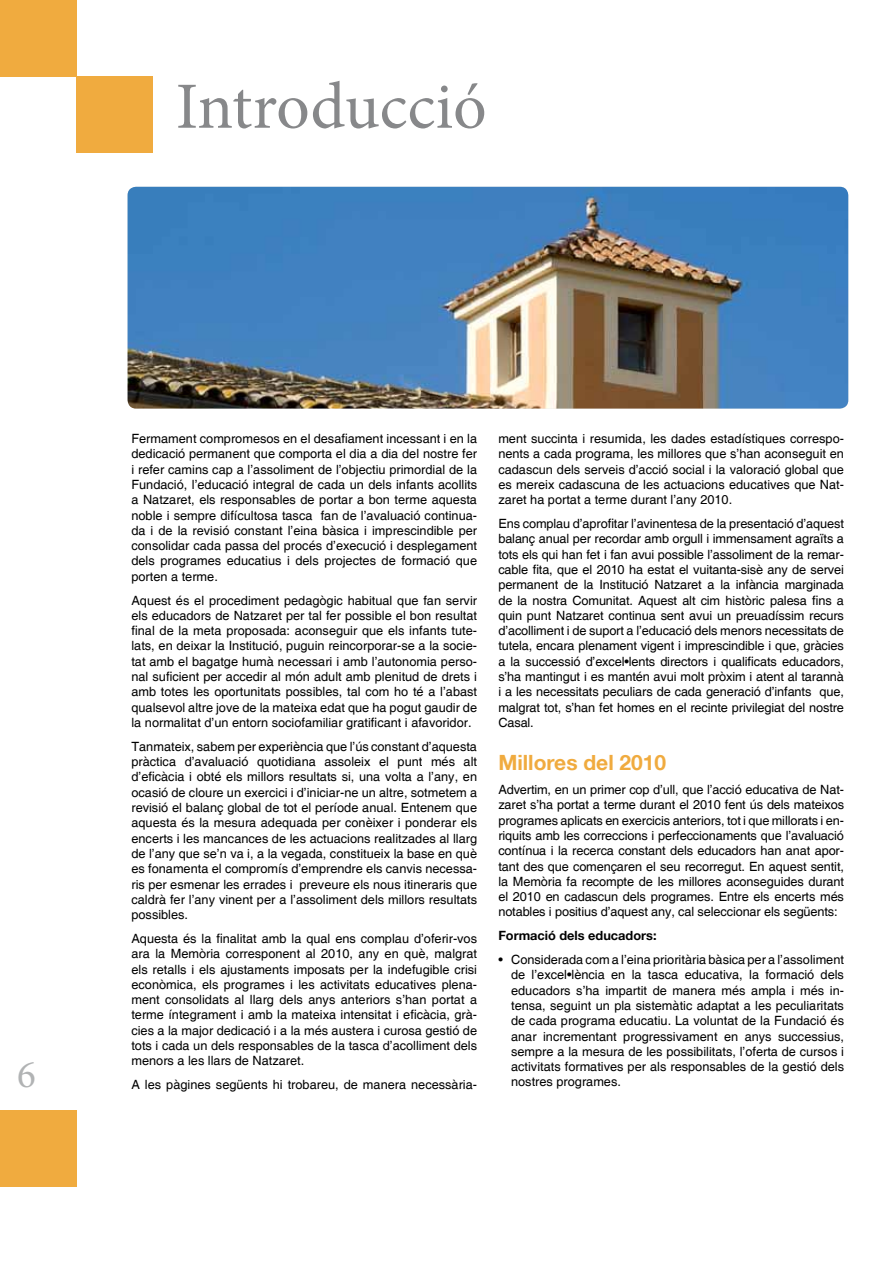
<style>
.page{position:relative;width:893px;height:1263px;background:#fff}
.page>*{position:absolute;margin:0;border:0;box-sizing:border-box;transform-origin:0 0}
.t1{font:66px "Minion Pro";color:#87888a}
.t2{font:39px "Minion Pro";color:#b1b3b4}
.t3{font:700 21px "Helvetica 75";color:#f0ab3f}
.t4{font:12.75px/15.3px "Helvetica";color:#000;text-align:justify}
.t5{font:700 12.75px "Helvetica 75";color:#000}
</style>
<div class="page">
<div style="left:0;top:1110px;width:77px;height:76px;background:#f0ab3f"></div>
<div style="left:77px;top:77px;width:76px;height:76px;background:#f0ab3f"></div>
<div style="left:0;top:0;width:77px;height:77px;background:#f0ab3f"></div>
<img style="left:128px;top:187px;width:720px;height:222px">
<h1 class="t1" style="left:176px;top:62px;width:312px">Introducció</h1>
<h2 class="t2" style="left:17px;top:1049px;width:20px">6</h2>
<p class="t4" style="left:131px;top:431px;width:347px">Fermament compromesos en el desafiament incessant i en la dedicació permanent que comporta el dia a dia del nostre fer i refer camins cap a l’assoliment de l’objectiu primordial de la Fundació, l’educació integral de cada un dels infants acollits a Natzaret, els responsables de portar a bon terme aquesta noble i sempre difícultosa tasca fan de l’avaluació continua&shy;da i de la revisió constant l’eina bàsica i imprescindible per consolidar cada passa del procés d’execució i desplegament dels programes educatius i dels projectes de formació que porten a terme.</p>
<p class="t4" style="left:131px;top:593px;width:347px">Aquest és el procediment pedagògic habitual que fan servir els educadors de Natzaret per tal fer possible el bon resultat final de la meta proposada: aconseguir que els infants tute&shy;lats, en deixar la Institució, puguin reincorporar-se a la socie&shy;tat amb el bagatge humà necessari i amb l’autonomia perso&shy;nal suficient per accedir al món adult amb plenitud de drets i amb totes les oportunitats possibles, tal com ho té a l’abast qualsevol altre jove de la mateixa edat que ha pogut gaudir de la normalitat d’un entorn sociofamiliar gratificant i afavoridor.</p>
<p class="t4" style="left:131px;top:739px;width:347px">Tanmateix, sabem per experiència que l’ús constant d’aquesta pràctica d’avaluació quotidiana assoleix el punt més alt d’eficàcia i obté els millors resultats si, una volta a l’any, en ocasió de cloure un exercici i d’iniciar-ne un altre, sotmetem a revisió el balanç global de tot el període anual. Entenem que aquesta és la mesura adequada per conèixer i ponderar els encerts i les mancances de les actuacions realitzades al llarg de l’any que se’n va i, a la vegada, constitueix la base en què es fonamenta el compromís d’emprendre els canvis necessa&shy;ris per esmenar les errades i preveure els nous itineraris que caldrà fer l’any vinent per a l’assoliment dels millors resultats possibles.</p>
<p class="t4" style="left:131px;top:931px;width:347px">Aquesta és la finalitat amb la qual ens complau d’oferir-vos ara la Memòria corresponent al 2010, any en què, malgrat els retalls i els ajustaments imposats per la indefugible crisi econòmica, els programes i les activitats educatives plena&shy;ment consolidats al llarg dels anys anteriors s’han portat a terme íntegrament i amb la mateixa intensitat i eficàcia, grà&shy;cies a la major dedicació i a la més austera i curosa gestió de tots i cada un dels responsables de la tasca d’acolliment dels menors a les llars de Natzaret.</p>
<p class="t4" style="left:131px;top:1077px;width:347px">A les pàgines següents hi trobareu, de manera necessària-</p>
<p class="t4" style="left:498px;top:431px;width:347px">ment succinta i resumida, les dades estadístiques correspo&shy;nents a cada programa, les millores que s’han aconseguit en cadascun dels serveis d’acció social i la valoració global que es mereix cadascuna de les actuacions educatives que Nat&shy;zaret ha portat a terme durant l’any 2010.</p>
<p class="t4" style="left:498px;top:516px;width:347px">Ens complau d’aprofitar l’avinentesa de la presentació d’aquest balanç anual per recordar amb orgull i immensament agraïts a tots els qui han fet i fan avui possible l’assoliment de la remar&shy;cable fita, que el 2010 ha estat el vuitanta-sisè any de servei permanent de la Institució Natzaret a la infància marginada de la nostra Comunitat. Aquest alt cim històric palesa fins a quin punt Natzaret continua sent avui un preuadíssim recurs d’acolliment i de suport a l’educació dels menors necessitats de tutela, encara plenament vigent i imprescindible i que, gràcies a la successió d’excel•lents directors i qualificats educadors, s’ha mantingut i es mantén avui molt pròxim i atent al tarannà i a les necessitats peculiars de cada generació d’infants que, malgrat tot, s’han fet homes en el recinte privilegiat del nostre Casal.</p>
<h3 class="t3" style="left:498px;top:750px;width:169px">Millores del 2010</h3>
<p class="t4" style="left:498px;top:782px;width:347px">Advertim, en un primer cop d’ull, que l’acció educativa de Nat&shy;zaret s’ha portat a terme durant el 2010 fent ús dels mateixos programes aplicats en exercicis anteriors, tot i que millorats i en&shy;riquits amb les correccions i perfeccionaments que l’avaluació contínua i la recerca constant dels educadors han anat apor&shy;tant des que començaren el seu recorregut. En aquest sentit, la Memòria fa recompte de les millores aconseguides durant el 2010 en cadascun dels programes. Entre els encerts més notables i positius d’aquest any, cal seleccionar els següents:</p>
<p class="t5" style="left:498px;top:928px;width:160px">Formació dels educadors:</p>
<p class="t4" style="left:511px;top:952px;width:334px;text-indent:-13px">• Considerada com a l’eina prioritària bàsica per a l’assoliment de l’excel•lència en la tasca educativa, la formació dels educadors s’ha impartit de manera més ampla i més in&shy;tensa, seguint un pla sistemàtic adaptat a les peculiaritats de cada programa educatiu. La voluntat de la Fundació és anar incrementant progressivament en anys successius, sempre a la mesura de les possibilitats, l’oferta de cursos i activitats formatives per als responsables de la gestió dels nostres programes.</p>
</div>
